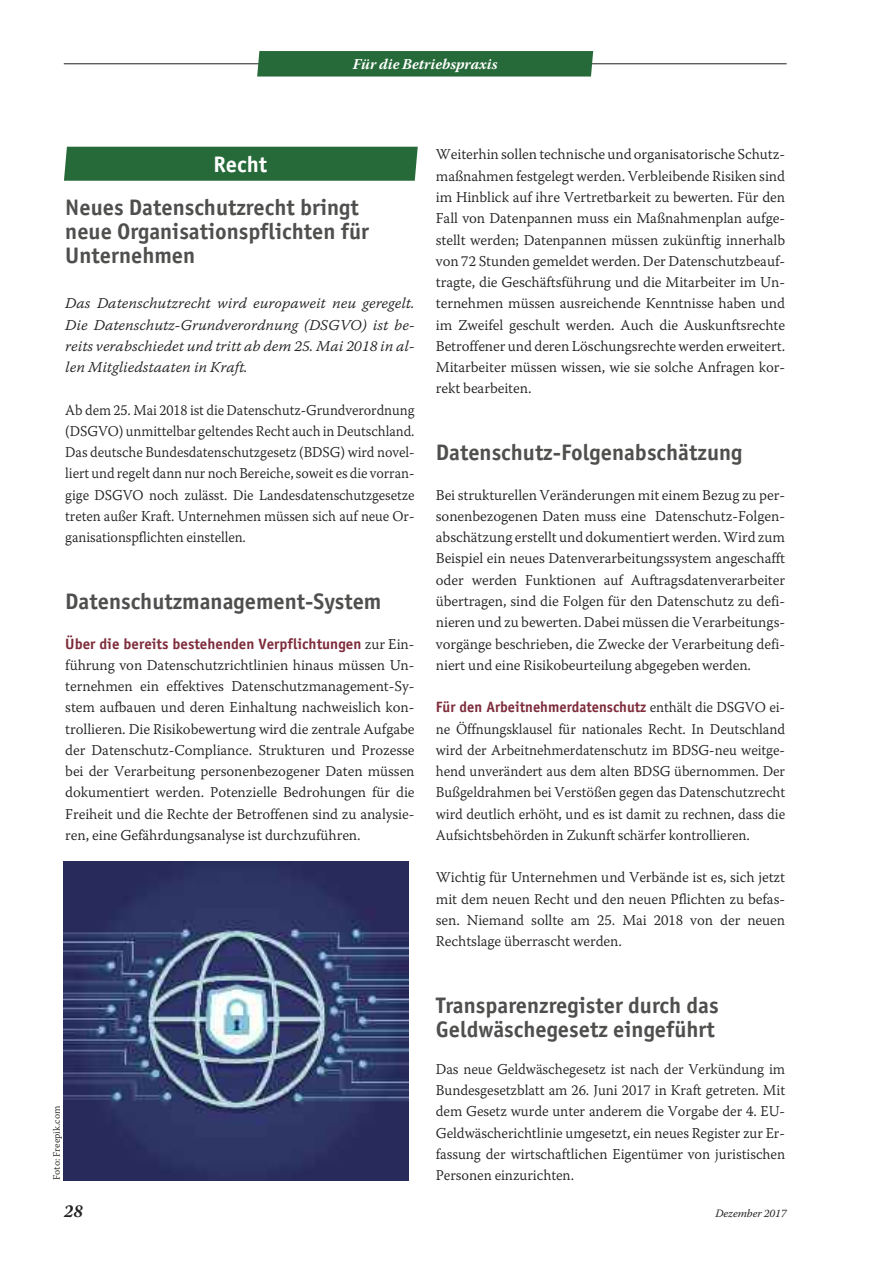
<style>
.page{position:relative;width:893px;height:1263px;background:#fff}
.page>*{position:absolute;margin:0;border:0;box-sizing:border-box;transform-origin:0 0}
.t1{font:700 22.5px/24px "Officina Sans";color:#4f4f4e}
.t2{font:700 22.5px "Officina Sans";color:#fff}
.t3{font:italic 700 18px "Warnock Pro";color:#222221}
.t4{font:15px/21.3px "Warnock Pro Light Capt";letter-spacing:-.005em;color:#222221;text-align:justify}
.t5{font:15px/21.3px "Warnock Pro Light Capt";letter-spacing:-.005em;color:#222221;text-align:justify;scale:.94 1}
.t6{font:15px/21.3px "Warnock Pro Light Capt";letter-spacing:-.005em;color:#222221;text-align:justify;scale:.95 1}
.t7{font:15px/21.3px "Warnock Pro Light Capt";letter-spacing:-.005em;color:#222221;text-align:justify;scale:.96 1}
.t8{font:15px/21.3px "Warnock Pro Light It Capt";letter-spacing:-.005em;color:#222221;text-align:justify;scale:1.04 1}
.t9{font:700 15px "Officina Sans";color:#7e2c3b}
.t10{font:italic 700 15px "Warnock Pro";color:#fff}
.t11{font:italic 11.25px "Warnock Pro";color:#222221}
.t12{font:9.75px "Warnock Pro Light Capt";color:#222221}
.s1{font-family:"Warnock Pro Light Capt";font-weight:400;color:#222221}
</style>
<div class="page">
<hr style="left:64px;top:63px;width:723px;height:1px;background:#222221">
<div style="left:257px;top:51px;width:336px;height:26px;background:#266a39"></div>
<div style="left:64px;top:147px;width:354px;height:34px;background:#266a39"></div>
<img style="left:64px;top:861px;width:345px;height:319px">
<p class="t10" style="left:353px;top:58px;width:146px">Für die Betriebspraxis</p>
<h1 class="t2" style="left:213px;top:156px;width:55px">Recht</h1>
<h1 class="t1" style="left:65px;top:197px;width:305px">Neues Datenschutzrecht bringt neue Organisationspflichten für<br>Unternehmen</h1>
<p class="t8" style="left:65px;top:294px;width:337px">Das Datenschutzrecht wird europaweit neu geregelt.<br>Die Datenschutz-Grundverordnung (DSGVO) ist be&shy;reits verabschiedet und tritt ab dem 25. Mai 2018 in al&shy;len Mitgliedstaaten in Kraft.</p>
<p class="t5" style="left:65px;top:400px;width:373px">Ab dem 25. Mai 2018 ist die Datenschutz-Grundverordnung (DSGVO) unmittelbar geltendes Recht auch in Deutschland.<br>Das deutsche Bundesdatenschutzgesetz (BDSG) wird novel&shy;liert und regelt dann nur noch Bereiche, soweit es die vorran&shy;gige DSGVO noch zulässt. Die Landesdatenschutzgesetze treten außer Kraft. Unternehmen müssen sich auf neue Or&shy;ganisationspflichten einstellen.</p>
<h1 class="t1" style="left:65px;top:591px;width:318px">Datenschutzmanagement-System</h1>
<p class="t9" style="left:65px;top:638px;width:351px">Über die bereits bestehenden Verpflichtungen <span class="s1">zur Ein-</span></p>
<p class="t4" style="left:65px;top:655px;width:351px">führung von Datenschutzrichtlinien hinaus müssen Un&shy;ternehmen ein effektives Datenschutzmanagement-Sy&shy;stem aufbauen und deren Einhaltung nachweislich kon&shy;trollieren. Die Risikobewertung wird die zentrale Aufgabe der Datenschutz-Compliance. Strukturen und Prozesse bei der Verarbeitung personenbezogener Daten müssen dokumentiert werden. Potenzielle Bedrohungen für die Freiheit und die Rechte der Betroffenen sind zu analysie&shy;ren, eine Gefährdungsanalyse ist durchzuführen.</p>
<p class="t12" style="left:53px;top:1180px;width:76px;rotate:-90deg">Foto: Freepik.com</p>
<p class="t4" style="left:436px;top:145px;width:351px">Weiterhin sollen technische und organisatorische Schutz&shy;maßnahmen festgelegt werden. Verbleibende Risiken sind im Hinblick auf ihre Vertretbarkeit zu bewerten. Für den Fall von Datenpannen muss ein Maßnahmenplan aufge&shy;stellt werden; Datenpannen müssen zukünftig innerhalb von 72 Stunden gemeldet werden. Der Datenschutzbeauf&shy;tragte, die Geschäftsführung und die Mitarbeiter im Un&shy;ternehmen müssen ausreichende Kenntnisse haben und im Zweifel geschult werden. Auch die Auskunftsrechte Betroffener und deren Löschungsrechte werden erweitert.<br>Mitarbeiter müssen wissen, wie sie solche Anfragen kor&shy;rekt bearbeiten.</p>
<h1 class="t1" style="left:436px;top:442px;width:308px">Datenschutz-Folgenabschätzung</h1>
<p class="t4" style="left:436px;top:485px;width:351px">Bei strukturellen Veränderungen mit einem Bezug zu per&shy;sonenbezogenen Daten muss eine Datenschutz-Folgen&shy;abschätzung erstellt und dokumentiert werden. Wird zum Beispiel ein neues Datenverarbeitungssystem angeschafft oder werden Funktionen auf Auftragsdatenverarbeiter übertragen, sind die Folgen für den Datenschutz zu defi&shy;nieren und zu bewerten. Dabei müssen die Verarbeitungs&shy;vorgänge beschrieben, die Zwecke der Verarbeitung defi&shy;niert und eine Risikobeurteilung abgegeben werden.</p>
<p class="t9" style="left:436px;top:701px;width:351px">Für den Arbeitnehmerdatenschutz <span class="s1">enthält die DSGVO ei-</span></p>
<p class="t6" style="left:436px;top:719px;width:369px">ne Öffnungsklausel für nationales Recht. In Deutschland wird der Arbeitnehmerdatenschutz im BDSG-neu weitge&shy;hend unverändert aus dem alten BDSG übernommen. Der Bußgeldrahmen bei Verstößen gegen das Datenschutzrecht wird deutlich erhöht, und es ist damit zu rechnen, dass die Aufsichtsbehörden in Zukunft schärfer kontrollieren.</p>
<p class="t4" style="left:436px;top:868px;width:351px">Wichtig für Unternehmen und Verbände ist es, sich jetzt mit dem neuen Recht und den neuen Pflichten zu befas&shy;sen. Niemand sollte am 25. Mai 2018 von der neuen Rechtslage überrascht werden.</p>
<h1 class="t1" style="left:436px;top:995px;width:284px">Transparenzregister durch das<br>Geldwäschegesetz eingeführt</h1>
<p class="t7" style="left:436px;top:1059px;width:365px">Das neue Geldwäschegesetz ist nach der Verkündung im Bundesgesetzblatt am 26. Juni 2017 in Kraft getreten. Mit dem Gesetz wurde unter anderem die Vorgabe der 4. EU-Geldwäscherichtlinie umgesetzt, ein neues Register zur Er&shy;fassung der wirtschaftlichen Eigentümer von juristischen Personen einzurichten.</p>
<p class="t3" style="left:64px;top:1204px;width:21px">28</p>
<p class="t11" style="left:715px;top:1209px;width:73px">Dezember 2017</p>
</div>
